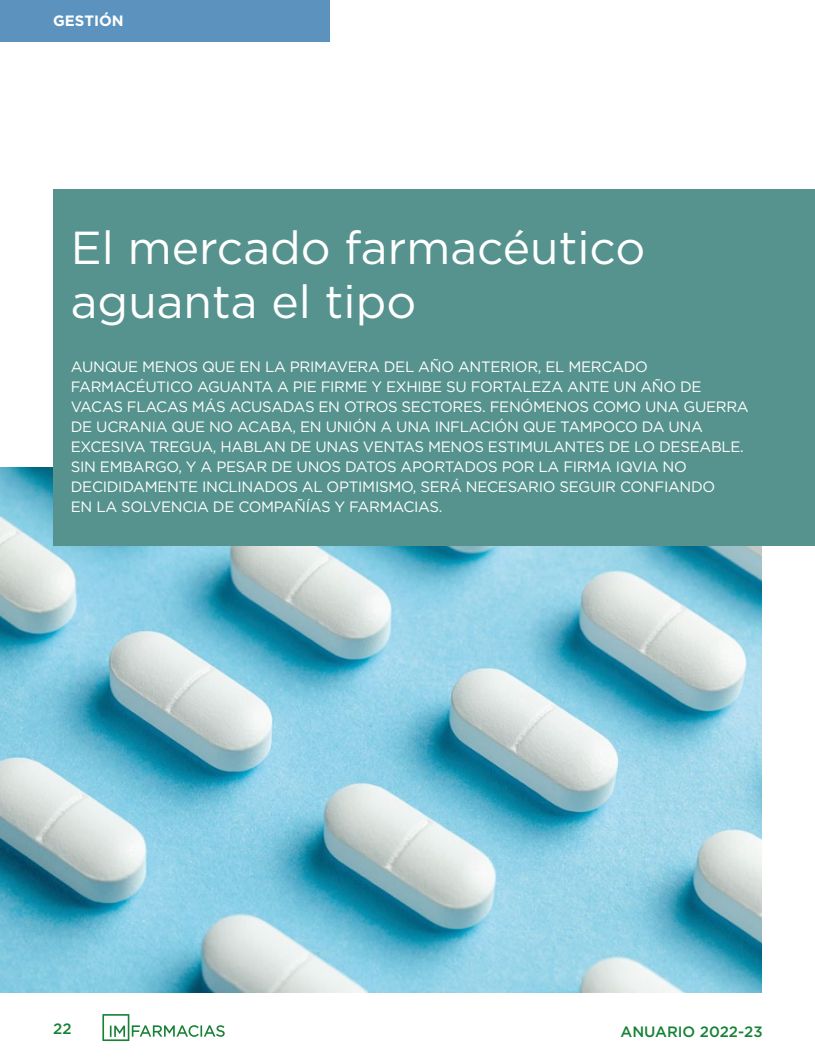
<style>
.page{position:relative;width:815px;height:1063px;background:#fff}
.page>*{position:absolute;margin:0;border:0;box-sizing:border-box;transform-origin:0 0}
.t1{font:46.25px/53.8px "Gotham";color:#fff}
.t2{font:15px/20px "Gotham";letter-spacing:-.02em;color:#fff}
.t3{font:500 15px "Gotham";color:#178236}
.t4{font:700 15px "Gotham";color:#fff}
</style>
<div class="page">
<div style="left:0;top:0;width:330px;height:41px;background:#5b93be"></div>
<svg style="left:102px;top:1014px;width:123px;height:27px"></svg>
<img style="left:0;top:468px;width:762px;height:524px">
<div style="left:53px;top:189px;width:762px;height:357px;background:#56938e"></div>
<p class="t4" style="left:53px;top:12px;width:72px">GESTIÓN</p>
<h1 class="t1" style="left:71px;top:220px;width:576px">El mercado farmacéutico aguanta el tipo</h1>
<p class="t2" style="left:71px;top:356px;width:679px">AUNQUE MENOS QUE EN LA PRIMAVERA DEL AÑO ANTERIOR, EL MERCADO FARMACÉUTICO AGUANTA A PIE FIRME Y EXHIBE SU FORTALEZA ANTE UN AÑO DE VACAS FLACAS MÁS ACUSADAS EN OTROS SECTORES. FENÓMENOS COMO UNA GUERRA DE UCRANIA QUE NO ACABA, EN UNIÓN A UNA INFLACIÓN QUE TAMPOCO DA UNA EXCESIVA TREGUA, HABLAN DE UNAS VENTAS MENOS ESTIMULANTES DE LO DESEABLE.<br>SIN EMBARGO, Y A PESAR DE UNOS DATOS APORTADOS POR LA FIRMA IQVIA NO DECIDIDAMENTE INCLINADOS AL OPTIMISMO, SERÁ NECESARIO SEGUIR CONFIANDO<br>EN LA SOLVENCIA DE COMPAÑÍAS Y FARMACIAS.</p>
<p class="t3" style="left:53px;top:1018px;width:20px">22</p>
<p class="t3" style="left:620px;top:1022px;width:144px">ANUARIO 2022-23</p>
</div>
